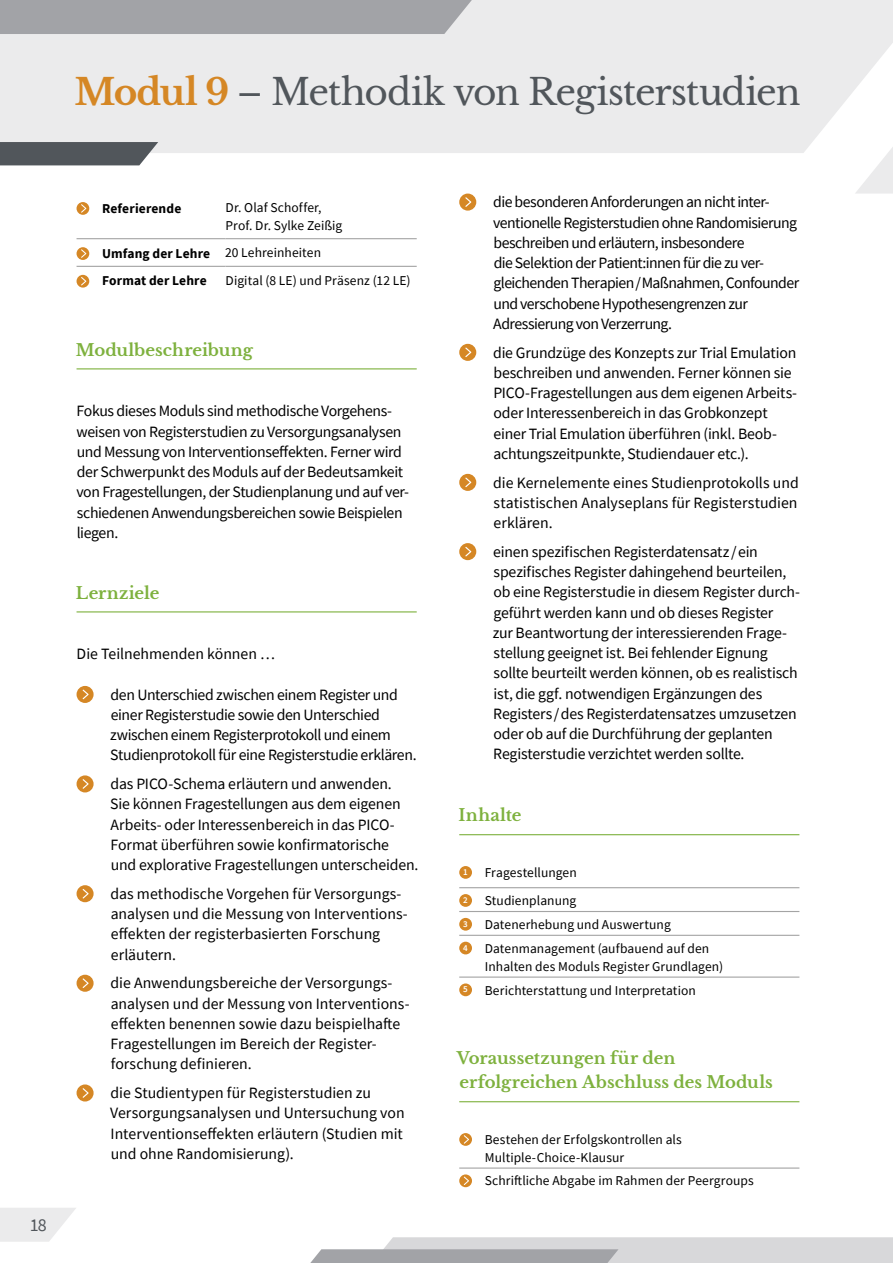
<style>
.page{position:relative;width:893px;height:1263px;background:#fff}
.page>*{position:absolute;margin:0;border:0;box-sizing:border-box;transform-origin:0 0}
.t1{font:36px "Libre Baskerville";letter-spacing:-.035em;color:#51565b}
.t2{font:18px "Source Sans Pro";color:#51565b}
.t3{font:700 16.5px/24px "Libre Baskerville";color:#7eb13e}
.t4{font:15.75px/20.2px "Source Sans Pro";letter-spacing:-.015em;color:#000}
.t5{font:15.75px/20.2px "Source Sans Pro";letter-spacing:-.035em;color:#000}
.t6{font:13.5px/18px "Source Sans Pro";letter-spacing:.005em;color:#000}
.t7{font:700 13.5px/28.2px "Source Sans Pro";letter-spacing:.01em;color:#000}
.s1{font-weight:700;color:#d58725}
.s2{font-weight:400}
</style>
<div class="page">
<svg style="left:0;top:1208px;width:76px;height:34px"></svg>
<div style="left:0;top:0;width:893px;height:153px;background:#ebebec"></div>
<svg style="left:855px;top:146px;width:38px;height:48px"></svg>
<div style="left:0;top:0;width:472px;height:34px;background:#a2a3a7"></div>
<div style="left:0;top:142px;width:158px;height:23px;background:#51565b"></div>
<svg style="left:310px;top:1237px;width:583px;height:26px"></svg>
<hr style="left:77px;top:368px;width:340px;height:1px;background:#7eb13e">
<hr style="left:77px;top:611px;width:340px;height:1px;background:#7eb13e">
<hr style="left:77px;top:238px;width:148px;height:1px;background:#a4a4a4">
<hr style="left:225px;top:238px;width:192px;height:1px;background:#a4a4a4">
<hr style="left:77px;top:266px;width:148px;height:1px;background:#a4a4a4">
<hr style="left:225px;top:266px;width:192px;height:1px;background:#a4a4a4">
<div style="left:77px;top:202px;width:12px;height:13px;background:#d58725;border-radius:50%"></div>
<svg style="left:81px;top:204px;width:5px;height:9px"></svg>
<div style="left:77px;top:247px;width:12px;height:13px;background:#d58725;border-radius:50%"></div>
<svg style="left:81px;top:249px;width:5px;height:9px"></svg>
<div style="left:77px;top:275px;width:12px;height:13px;background:#d58725;border-radius:50%"></div>
<svg style="left:81px;top:277px;width:5px;height:8px"></svg>
<div style="left:77px;top:686px;width:17px;height:17px;background:#d58725;border-radius:50%"></div>
<svg style="left:83px;top:690px;width:6px;height:9px"></svg>
<div style="left:77px;top:775px;width:17px;height:17px;background:#d58725;border-radius:50%"></div>
<svg style="left:83px;top:779px;width:6px;height:10px"></svg>
<div style="left:77px;top:885px;width:17px;height:17px;background:#d58725;border-radius:50%"></div>
<svg style="left:83px;top:889px;width:6px;height:9px"></svg>
<div style="left:77px;top:975px;width:17px;height:17px;background:#d58725;border-radius:50%"></div>
<svg style="left:83px;top:978px;width:6px;height:10px"></svg>
<div style="left:77px;top:1084px;width:17px;height:17px;background:#d58725;border-radius:50%"></div>
<svg style="left:83px;top:1088px;width:6px;height:10px"></svg>
<hr style="left:459px;top:834px;width:340px;height:1px;background:#7eb13e">
<hr style="left:459px;top:1101px;width:340px;height:1px;background:#7eb13e">
<div style="left:459px;top:194px;width:17px;height:17px;background:#d58725;border-radius:50%"></div>
<svg style="left:465px;top:197px;width:6px;height:10px"></svg>
<div style="left:459px;top:344px;width:17px;height:17px;background:#d58725;border-radius:50%"></div>
<svg style="left:465px;top:347px;width:6px;height:10px"></svg>
<div style="left:459px;top:474px;width:17px;height:17px;background:#d58725;border-radius:50%"></div>
<svg style="left:465px;top:477px;width:6px;height:10px"></svg>
<div style="left:459px;top:543px;width:17px;height:17px;background:#d58725;border-radius:50%"></div>
<svg style="left:465px;top:547px;width:6px;height:9px"></svg>
<hr style="left:459px;top:887px;width:340px;height:1px;background:#a4a4a4">
<hr style="left:459px;top:911px;width:340px;height:1px;background:#a4a4a4">
<hr style="left:459px;top:935px;width:340px;height:1px;background:#a4a4a4">
<hr style="left:459px;top:976px;width:340px;height:2px;background:#a4a4a4">
<div style="left:459px;top:866px;width:13px;height:13px;background:#d58725;border-radius:50%"></div>
<div style="left:459px;top:894px;width:13px;height:13px;background:#d58725;border-radius:50%"></div>
<div style="left:459px;top:918px;width:13px;height:13px;background:#d58725;border-radius:50%"></div>
<div style="left:459px;top:942px;width:13px;height:12px;background:#d58725;border-radius:50%"></div>
<div style="left:459px;top:983px;width:13px;height:13px;background:#d58725;border-radius:50%"></div>
<hr style="left:459px;top:1167px;width:340px;height:2px;background:#a4a4a4">
<svg style="left:459px;top:1133px;width:13px;height:13px"></svg>
<svg style="left:464px;top:1135px;width:5px;height:9px"></svg>
<svg style="left:459px;top:1174px;width:13px;height:13px"></svg>
<svg style="left:464px;top:1176px;width:5px;height:9px"></svg>
<h1 class="t1" style="left:75px;top:70px;width:727px"><span class="s1">Modul 9</span> – Methodik von Registerstudien</h1>
<p class="t2" style="left:30px;top:1214px;width:19px">18</p>
<p class="t7" style="left:102px;top:194px;width:81px">Referierende</p>
<p class="t6" style="left:226px;top:199px;width:118px">Dr. Olaf Schoffer,<br>Prof. Dr. Sylke Zeißig</p>
<p class="t7" style="left:102px;top:239px;width:220px">Umfang der Lehre <span class="s2">20 Lehreinheiten<br></span>Format der Lehre</p>
<p class="t6" style="left:226px;top:271px;width:187px">Digital (8 LE) und Präsenz (12 LE)</p>
<p class="t3" style="left:76px;top:338px;width:179px">Modulbeschreibung</p>
<p class="t4" style="left:76px;top:401px;width:334px">Fokus dieses Moduls sind methodische Vorgehens&shy;weisen von Registerstudien zu Versorgungsanalysen und Messung von Interventionseffekten. Ferner wird der Schwerpunkt des Moduls auf der Bedeutsamkeit von Fragestellungen, der Studienplanung und auf ver&shy;schiedenen Anwendungsbereichen sowie Beispielen liegen.</p>
<p class="t3" style="left:76px;top:581px;width:85px">Lernziele</p>
<p class="t4" style="left:77px;top:644px;width:200px">Die Teilnehmenden können …</p>
<p class="t4" style="left:110px;top:684px;width:308px">den Unterschied zwischen einem Register und einer Registerstudie sowie den Unterschied zwischen einem Registerprotokoll und einem Studienprotokoll für eine Registerstudie erklären.</p>
<p class="t4" style="left:110px;top:774px;width:310px">das PICO-Schema erläutern und anwenden.<br>Sie können Fragestellungen aus dem eigenen Arbeits- oder Interessenbereich in das PICO-Format überführen sowie konfirmatorische<br>und explorative Fragestellungen unterscheiden.</p>
<p class="t4" style="left:111px;top:883px;width:299px">das methodische Vorgehen für Versorgungs&shy;analysen und die Messung von Interventions&shy;effekten der registerbasierten Forschung erläutern.</p>
<p class="t4" style="left:111px;top:973px;width:300px">die Anwendungsbereiche der Versorgungs&shy;analysen und der Messung von Interventions&shy;effekten benennen sowie dazu beispielhafte Fragestellungen im Bereich der Register&shy;forschung definieren.</p>
<p class="t4" style="left:110px;top:1083px;width:296px">die Studientypen für Registerstudien zu Versorgungsanalysen und Untersuchung von Interventionseffekten erläutern (Studien mit und ohne Randomisierung).</p>
<p class="t5" style="left:493px;top:192px;width:308px">die besonderen Anforderungen an nicht inter&shy;ventionelle Registerstudien ohne Randomisierung beschreiben und erläutern, insbesondere<br>die Selektion der Patient:innen für die zu ver&shy;gleichenden Therapien/Maßnahmen, Confounder und verschobene Hypothesengrenzen zur Adressierung von Verzerrung.</p>
<p class="t4" style="left:493px;top:342px;width:304px">die Grundzüge des Konzepts zur Trial Emulation beschreiben und anwenden. Ferner können sie PICO-Fragestellungen aus dem eigenen Arbeits&shy;oder Interessenbereich in das Grobkonzept einer Trial Emulation überführen (inkl. Beob&shy;achtungszeitpunkte, Studiendauer etc.).</p>
<p class="t4" style="left:493px;top:472px;width:307px;text-align:justify">die Kernelemente eines Studienprotokolls und statistischen Analyseplans für Registerstudien erklären.</p>
<p class="t4" style="left:493px;top:541px;width:309px">einen spezifischen Registerdatensatz/ein spezifisches Register dahingehend beurteilen, ob eine Registerstudie in diesem Register durch&shy;geführt werden kann und ob dieses Register<br>zur Beantwortung der interessierenden Frage&shy;stellung geeignet ist. Bei fehlender Eignung sollte beurteilt werden können, ob es realistisch ist, die ggf. notwendigen Ergänzungen des Registers/des Registerdatensatzes umzusetzen oder ob auf die Durchführung der geplanten Registerstudie verzichtet werden sollte.</p>
<p class="t3" style="left:459px;top:803px;width:64px">Inhalte</p>
<p class="t6" style="left:463px;top:858px;width:115px;line-height:28px"><sup>1</sup> Fragestellungen<br><sup>2</sup> Studienplanung</p>
<p class="t6" style="left:463px;top:912px;width:247px;line-height:23.9px"><sup>3</sup> Datenerhebung und Auswertung<br><sup>4</sup> Datenmanagement (aufbauend auf den</p>
<p class="t6" style="left:463px;top:954px;width:261px;line-height:23.9px;text-indent:22px">Inhalten des Moduls Register Grundlagen)<br><sup>5</sup> Berichterstattung und Interpretation</p>
<p class="t3" style="left:457px;top:1046px;width:318px">Voraussetzungen für den erfolgreichen Abschluss des Moduls</p>
<p class="t6" style="left:485px;top:1130px;width:199px">Bestehen der Erfolgskontrollen als<br>Multiple-Choice-Klausur</p>
<p class="t6" style="left:485px;top:1171px;width:270px">Schriftliche Abgabe im Rahmen der Peergroups</p>
</div>
